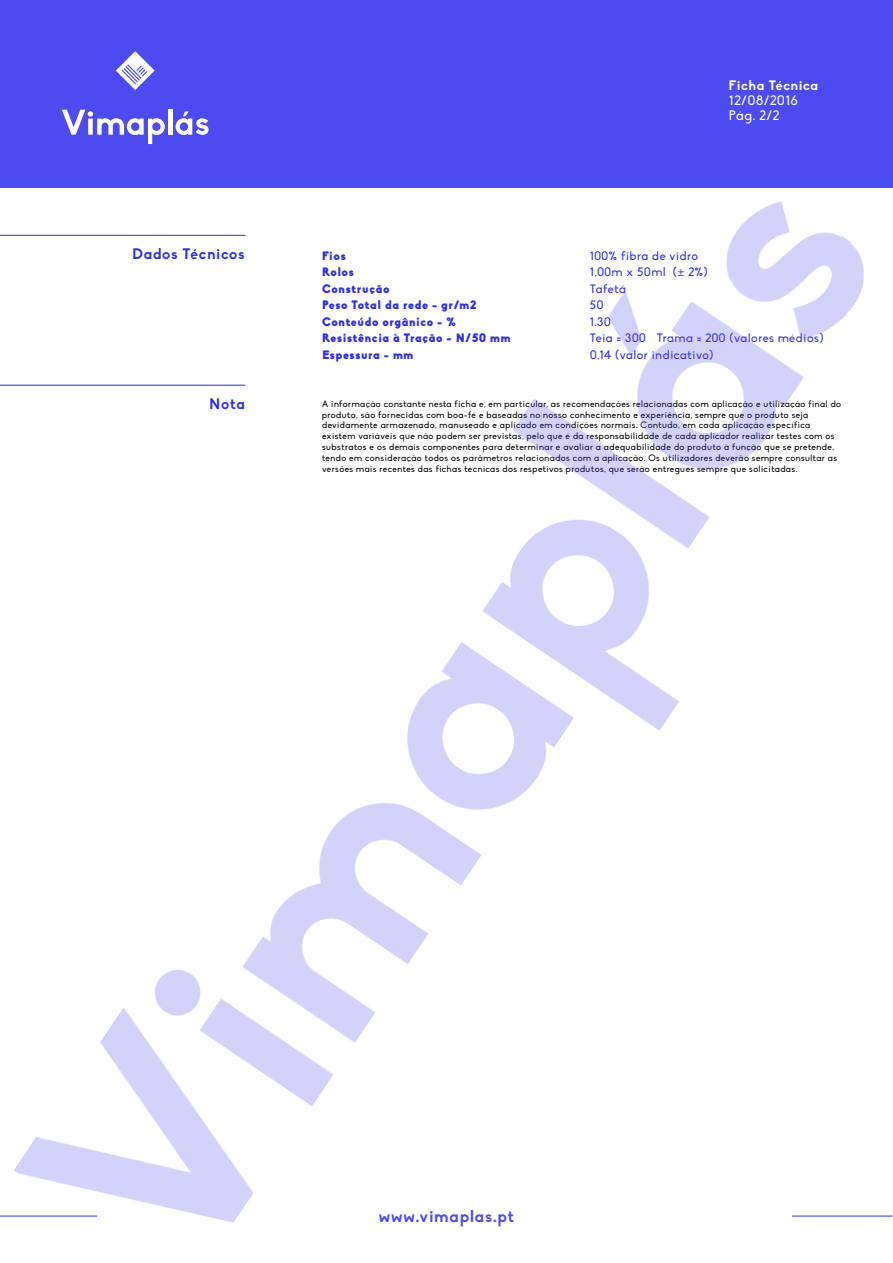
<style>
.page{position:relative;width:893px;height:1263px;background:#fff}
.page>*{position:absolute;margin:0;border:0;box-sizing:border-box;transform-origin:0 0}
.t1{font:700 16.5px "Biko";letter-spacing:.05em;color:#4b4bef}
.t2{font:700 15px "Biko";letter-spacing:.045em;color:#2e2ee5}
.t3{font:13.5px/15px "Biko";letter-spacing:.05em;color:#fff}
.t4{font:700 13.5px "Biko";letter-spacing:.05em;color:#fff}
.t5{font:12px/16.5px "Biko";letter-spacing:.05em;color:#2e2ee5}
.t6{font:900 12px/16.5px "Biko";letter-spacing:.05em;color:#2e2ee5}
.t7{font:9px/10.8px "Biko";letter-spacing:.05em;color:#000}
.s1{font-family:"Myriad Pro"}
</style>
<div class="page">
<hr style="left:0;top:235px;width:245px;height:1px;background:#2e2ee5">
<hr style="left:0;top:385px;width:245px;height:1px;background:#2e2ee5">
<div style="left:0;top:0;width:893px;height:187px;background:#4b4bef"></div>
<svg style="left:62px;top:110px;width:103px;height:34px"></svg>
<hr style="left:168px;top:109px;width:4px;height:26px;background:#fff">
<svg style="left:176px;top:111px;width:33px;height:24px"></svg>
<svg style="left:116px;top:51px;width:39px;height:39px"></svg>
<hr style="left:0;top:1216px;width:97px;height:1px;background:#2e2ee5">
<img style="left:0;top:187px;width:10px;height:1030px">
<img style="left:13px;top:187px;width:880px;height:1036px">
<h3 class="t4" style="left:729px;top:77px;width:91px">Ficha Técnica</h3>
<h3 class="t3" style="left:729px;top:93px;width:71px">12/08/2016<br>Pág. 2/2</h3>
<h2 class="t2" style="left:132px;top:245px;width:114px">Dados Técnicos</h2>
<h3 class="t6" style="left:322px;top:247px;width:190px">Fios<br>Rolos<br>Construção<br>Peso Total da rede - gr/m2<br>Conteúdo orgânico - %<br>Resistência à Tração - N/50 mm<br>Espessura - mm</h3>
<h3 class="t5" style="left:590px;top:248px;width:236px">100% fibra de vidro<br>1,00m x 50ml (<span class="s1">±</span> 2%)<br>Tafetá<br>50<br>1.30<br>Teia = 300 Trama = 200 (valores médios)<br>0,14 (valor indicativo)</h3>
<p class="t7" style="left:322px;top:398px;width:521px">A informação constante nesta ficha e, em particular, as recomendações relacionadas com aplicação e utilização final do produto, são fornecidas com boa-fé e baseadas no nosso conhecimento e experiência, sempre que o produto seja devidamente armazenado, manuseado e aplicado em condições normais. Contudo, em cada aplicação específica existem variáveis que não podem ser previstas, pelo que é da responsabilidade de cada aplicador realizar testes com os substratos e os demais componentes para determinar e avaliar a adequabilidade do produto à função que se pretende, tendo em consideração todos os parâmetros relacionados com a aplicação. Os utilizadores deverão sempre consultar as versões mais recentes das fichas técnicas dos respetivos produtos, que serão entregues sempre que solicitadas.</p>
<h2 class="t2" style="left:209px;top:395px;width:37px">Nota</h2>
<h1 class="t1" style="left:379px;top:1207px;width:137px">www.vimaplas.pt</h1>
</div>
